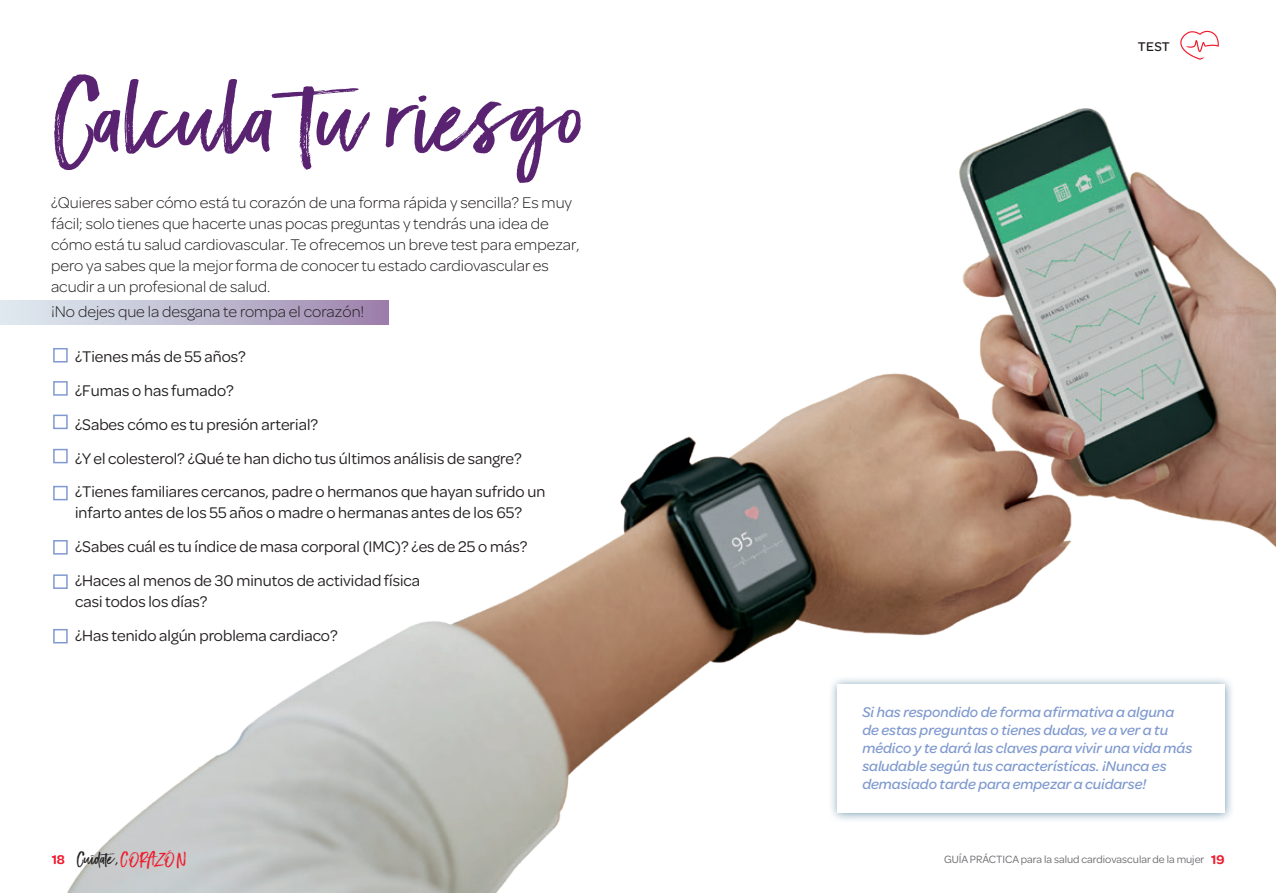
<style>
.page{position:relative;width:1276px;height:893px;background:#fff}
.page>*{position:absolute;margin:0;border:0;box-sizing:border-box;transform-origin:0 0}
.titulo_base{font:90px "Black Diamond";color:#5a2371;scale:1.2 1}
.Bodycopy{font:16.5px/21px "Omnes";color:#231f20}
.Intro{font:300 16.5px/21px "Omnes";color:#231f20}
.NOTA{font:italic 500 15px/18px "Omnes";color:#809acf}
.t1{font:15px "Black Diamond";color:#231f20;scale:1.2 1}
.t2{font:500 13.5px "Omnes";color:#231f20}
.t3{font:600 13.5px "Omnes";color:#ee1b2c}
.t4{font:11.25px "Omnes";color:#6c6d70}
.s1{font-family:"Omnes";font-weight:600;font-size:13.5px;color:#ee1b2c}
.s2{color:#ee1b2c}
</style>
<div class="page">
<img style="left:60px;top:30px;width:1216px;height:863px">
<svg style="left:1180px;top:31px;width:38px;height:29px"></svg>
<div style="left:0;top:301px;width:388px;height:23px;background:linear-gradient(to right,#e2f0f3,#9e85ae)"></div>
<div style="left:828px;top:675px;width:406px;height:148px;background:#4f7e99;opacity:.75"></div>
<div style="left:838px;top:685px;width:387px;height:128px;background:#fff"></div>
<div style="left:53px;top:348px;width:15px;height:14px;border:2px solid #809acf"></div>
<div style="left:53px;top:415px;width:15px;height:14px;border:2px solid #809acf"></div>
<div style="left:53px;top:486px;width:15px;height:14px;border:2px solid #809acf"></div>
<div style="left:53px;top:381px;width:15px;height:15px;border:2px solid #809acf"></div>
<div style="left:53px;top:449px;width:15px;height:14px;border:2px solid #809acf"></div>
<div style="left:53px;top:540px;width:15px;height:15px;border:2px solid #809acf"></div>
<div style="left:53px;top:574px;width:15px;height:15px;border:2px solid #809acf"></div>
<div style="left:53px;top:629px;width:15px;height:14px;border:2px solid #809acf"></div>
<p class="titulo_base" style="left:51px;top:61px;width:448px">Calcula tu riesgo</p>
<p class="Intro" style="left:51px;top:191px;width:530px">¿Quieres saber cómo está tu corazón de una forma rápida y sencilla? Es muy fácil; solo tienes que hacerte unas pocas preguntas y tendrás una idea de cómo está tu salud cardiovascular. Te ofrecemos un breve test para empezar, pero ya sabes que la mejor forma de conocer tu estado cardiovascular es acudir a un profesional de salud.</p>
<p class="Intro" style="left:51px;top:300px;width:315px">¡No dejes que la desgana te rompa el corazón!</p>
<p class="Bodycopy" style="left:75px;top:345px;width:172px">¿Tienes más de 55 años?</p>
<p class="Bodycopy" style="left:75px;top:379px;width:160px">¿Fumas o has fumado?</p>
<p class="Bodycopy" style="left:75px;top:413px;width:244px">¿Sabes cómo es tu presión arterial?</p>
<p class="Bodycopy" style="left:75px;top:447px;width:448px">¿Y el colesterol? ¿Qué te han dicho tus últimos análisis de sangre?</p>
<p class="Bodycopy" style="left:75px;top:480px;width:472px">¿Tienes familiares cercanos, padre o hermanos que hayan sufrido un infarto antes de los 55 años o madre o hermanas antes de los 65?</p>
<p class="Bodycopy" style="left:75px;top:535px;width:454px">¿Sabes cuál es tu índice de masa corporal (IMC)? ¿es de 25 o más?</p>
<p class="Bodycopy" style="left:75px;top:569px;width:346px">¿Haces al menos de 30 minutos de actividad física casi todos los días?</p>
<p class="Bodycopy" style="left:75px;top:624px;width:264px">¿Has tenido algún problema cardiaco?</p>
<p class="t2" style="left:1138px;top:37px;width:34px">TEST</p>
<p class="NOTA" style="left:862px;top:702px;width:331px">Si has respondido de forma afirmativa a alguna de estas preguntas o tienes dudas, ve a ver a tu médico y te dará las claves para vivir una vida más saludable según tus características. ¡Nunca es demasiado tarde para empezar a cuidarse!</p>
<p class="t1" style="left:52px;top:849px;width:114px"><span class="s1">18</span> Cuídate,<span class="s2">CORAZÓN</span></p>
<p class="t4" style="left:944px;top:852px;width:262px">GUÍA PRÁCTICA para la salud cardiovascular de la mujer</p>
<p class="t3" style="left:1211px;top:850px;width:15px">19</p>
</div>
